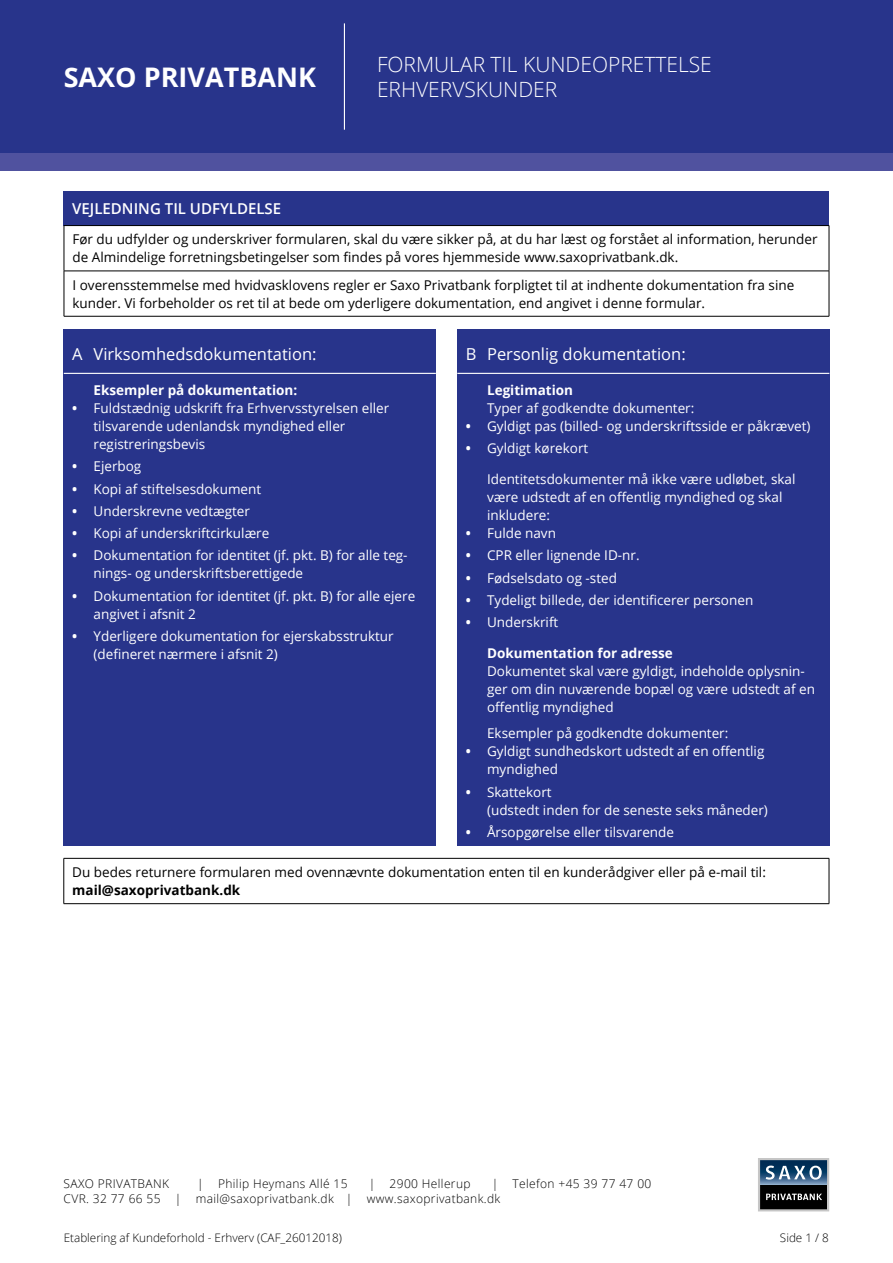
<style>
.page{position:relative;width:893px;height:1263px;background:#fff}
.page>*{position:absolute;margin:0;border:0;box-sizing:border-box;transform-origin:0 0}
.Titel_-_Fed{font:700 27px "Open Sans";color:#fff}
.Titel_-_Light{font:300 21px "Open Sans";color:#fff}
.Overskrift_Understre{font:16.5px "Open Sans";color:#fff}
.Afsnit{font:600 15px "Open Sans";color:#fff}
.Indrykket_-_Negativ{font:13.5px/18px "Open Sans";color:#fff}
.Brødtekst{font:13.5px/18px "Open Sans";color:#000}
.Indrykket_-_Negativ-2{font:700 13.5px "Open Sans";color:#fff}
.Brødtekst-2{font:700 13.5px "Open Sans";color:#000}
.Brødtekst_afdelinger{font:300 12px/15px "Open Sans";letter-spacing:.03em;color:#000}
.t1{font:300 11.7px "Open Sans";color:#000}
.s1{font-weight:700}
</style>
<div class="page">
<div style="left:0;top:0;width:893px;height:153px;background:#28348b"></div>
<div style="left:0;top:153px;width:893px;height:17px;background:#50529f"></div>
<hr style="left:344px;top:23px;width:1px;height:107px;background:#fff">
<div style="left:64px;top:191px;width:765px;height:34px;background:#28348b"></div>
<hr style="left:64px;top:271px;width:765px;height:1px;background:#000">
<hr style="left:64px;top:225px;width:765px;height:1px;background:#000">
<hr style="left:64px;top:226px;width:1px;height:45px;background:#000">
<hr style="left:829px;top:226px;width:1px;height:45px;background:#000">
<hr style="left:64px;top:271px;width:1px;height:45px;background:#000">
<hr style="left:829px;top:271px;width:1px;height:45px;background:#000">
<hr style="left:64px;top:316px;width:765px;height:1px;background:#000">
<div style="left:64px;top:329px;width:372px;height:516px;background:#28348b"></div>
<hr style="left:64px;top:373px;width:372px;height:1px;background:#fff">
<div style="left:457px;top:329px;width:372px;height:516px;background:#28348b"></div>
<hr style="left:457px;top:373px;width:372px;height:1px;background:#fff">
<hr style="left:64px;top:858px;width:765px;height:1px;background:#000">
<hr style="left:64px;top:858px;width:1px;height:45px;background:#000">
<hr style="left:829px;top:858px;width:1px;height:45px;background:#000">
<hr style="left:64px;top:903px;width:765px;height:1px;background:#000">
<svg style="left:758px;top:1158px;width:71px;height:53px"></svg>
<p class="Titel_-_Fed" style="left:64px;top:58px;width:254px">SAXO PRIVATBANK</p>
<p class="Titel_-_Light" style="left:377px;top:50px;width:336px">FORMULAR TIL KUNDEOPRETTELSE</p>
<p class="Titel_-_Light" style="left:377px;top:75px;width:182px">ERHVERVSKUNDER</p>
<p class="Afsnit" style="left:72px;top:198px;width:210px">VEJLEDNING TIL UDFYLDELSE</p>
<p class="Brødtekst" style="left:72px;top:230px;width:747px">Før du udfylder og underskriver formularen, skal du være sikker på, at du har læst og forstået al information, herunder de Almindelige forretningsbetingelser som findes på vores hjemmeside www.saxoprivatbank.dk.</p>
<p class="Brødtekst" style="left:72px;top:275px;width:723px">I overensstemmelse med hvidvasklovens regler er Saxo Privatbank forpligtet til at indhente dokumentation fra sine kunder. Vi forbeholder os ret til at bede om yderligere dokumentation, end angivet i denne formular.</p>
<p class="Overskrift_Understre" style="left:72px;top:343px;width:246px">A Virksomhedsdokumentation:</p>
<p class="Indrykket_-_Negativ-2" style="left:94px;top:381px;width:205px">Eksempler på dokumentation:</p>
<p class="Indrykket_-_Negativ" style="left:94px;top:399px;width:297px;text-indent:-21px"><span class="s1">•</span> Fuldstædnig udskrift fra Erhvervsstyrelsen eller tilsvarende udenlandsk myndighed eller registreringsbevis</p>
<p class="Indrykket_-_Negativ" style="left:72px;top:457px;width:71px"><span class="s1">•</span> Ejerbog</p>
<p class="Indrykket_-_Negativ" style="left:72px;top:479px;width:190px"><span class="s1">•</span> Kopi af stiftelsesdokument</p>
<p class="Indrykket_-_Negativ" style="left:72px;top:502px;width:179px"><span class="s1">•</span> Underskrevne vedtægter</p>
<p class="Indrykket_-_Negativ" style="left:72px;top:524px;width:199px"><span class="s1">•</span> Kopi af underskriftcirkulære</p>
<p class="Indrykket_-_Negativ" style="left:94px;top:546px;width:316px;text-indent:-21px"><span class="s1">•</span> Dokumentation for identitet (jf. pkt. B) for alle teg&shy;nings- og underskriftsberettigede</p>
<p class="Indrykket_-_Negativ" style="left:94px;top:586px;width:323px;text-indent:-21px"><span class="s1">•</span> Dokumentation for identitet (jf. pkt. B) for alle ejere angivet i afsnit 2</p>
<p class="Indrykket_-_Negativ" style="left:94px;top:627px;width:302px;text-indent:-21px"><span class="s1">•</span> Yderligere dokumentation for ejerskabsstruktur (defineret nærmere i afsnit 2)</p>
<p class="Overskrift_Understre" style="left:466px;top:343px;width:221px">B Personlig dokumentation:</p>
<p class="Indrykket_-_Negativ" style="left:487px;top:381px;width:209px"><span class="s1">Legitimation<br></span>Typer af godkendte dokumenter:</p>
<p class="Indrykket_-_Negativ" style="left:466px;top:417px;width:346px"><span class="s1">•</span> Gyldigt pas (billed- og underskriftsside er påkrævet)</p>
<p class="Indrykket_-_Negativ" style="left:466px;top:439px;width:124px"><span class="s1">•</span> Gyldigt kørekort</p>
<p class="Indrykket_-_Negativ" style="left:487px;top:470px;width:310px">Identitetsdokumenter må ikke være udløbet, skal være udstedt af en offentlig myndighed og skal inkludere:</p>
<p class="Indrykket_-_Negativ" style="left:466px;top:524px;width:92px"><span class="s1">•</span> Fulde navn</p>
<p class="Indrykket_-_Negativ" style="left:466px;top:546px;width:175px"><span class="s1">•</span> CPR eller lignende ID-nr.</p>
<p class="Indrykket_-_Negativ" style="left:466px;top:568px;width:153px"><span class="s1">•</span> Fødselsdato og -sted</p>
<p class="Indrykket_-_Negativ" style="left:466px;top:591px;width:289px"><span class="s1">•</span> Tydeligt billede, der identificerer personen</p>
<p class="Indrykket_-_Negativ" style="left:466px;top:613px;width:94px"><span class="s1">•</span> Underskrift</p>
<p class="Indrykket_-_Negativ" style="left:487px;top:644px;width:329px"><span class="s1">Dokumentation for adresse<br></span>Dokumentet skal være gyldigt, indeholde oplysnin&shy;ger om din nuværende bopæl og være udstedt af en offentlig myndighed</p>
<p class="Indrykket_-_Negativ" style="left:487px;top:724px;width:243px">Eksempler på godkendte dokumenter:</p>
<p class="Indrykket_-_Negativ" style="left:487px;top:742px;width:279px;text-indent:-21px"><span class="s1">•</span> Gyldigt sundhedskort udstedt af en offentlig myndighed</p>
<p class="Indrykket_-_Negativ" style="left:487px;top:782px;width:282px;text-indent:-21px"><span class="s1">•</span> Skattekort<br>(udstedt inden for de seneste seks måneder)</p>
<p class="Indrykket_-_Negativ" style="left:466px;top:823px;width:210px"><span class="s1">•</span> Årsopgørelse eller tilsvarende</p>
<p class="Brødtekst" style="left:72px;top:863px;width:695px">Du bedes returnere formularen med ovennævnte dokumentation enten til en kunderådgiver eller på e-mail til:</p>
<p class="Brødtekst-2" style="left:72px;top:881px;width:169px">mail@saxoprivatbank.dk</p>
<p class="Brødtekst_afdelinger" style="left:64px;top:1176px;width:107px">SAXO PRIVATBANK</p>
<p class="Brødtekst_afdelinger" style="left:197px;top:1176px;width:152px">| Philip Heymans Allé 15</p>
<p class="Brødtekst_afdelinger" style="left:369px;top:1176px;width:103px">| 2900 Hellerup</p>
<p class="Brødtekst_afdelinger" style="left:64px;top:1176px;width:589px;text-indent:428px">| Telefon +45 39 77 47 00<br>CVR. 32 77 66 55 | mail@saxoprivatbank.dk | www.saxoprivatbank.dk</p>
<p class="t1" style="left:64px;top:1230px;width:280px">Etablering af Kundeforhold - Erhverv (CAF_26012018)</p>
<p class="t1" style="left:780px;top:1230px;width:50px">Side 1 / 8</p>
</div>
